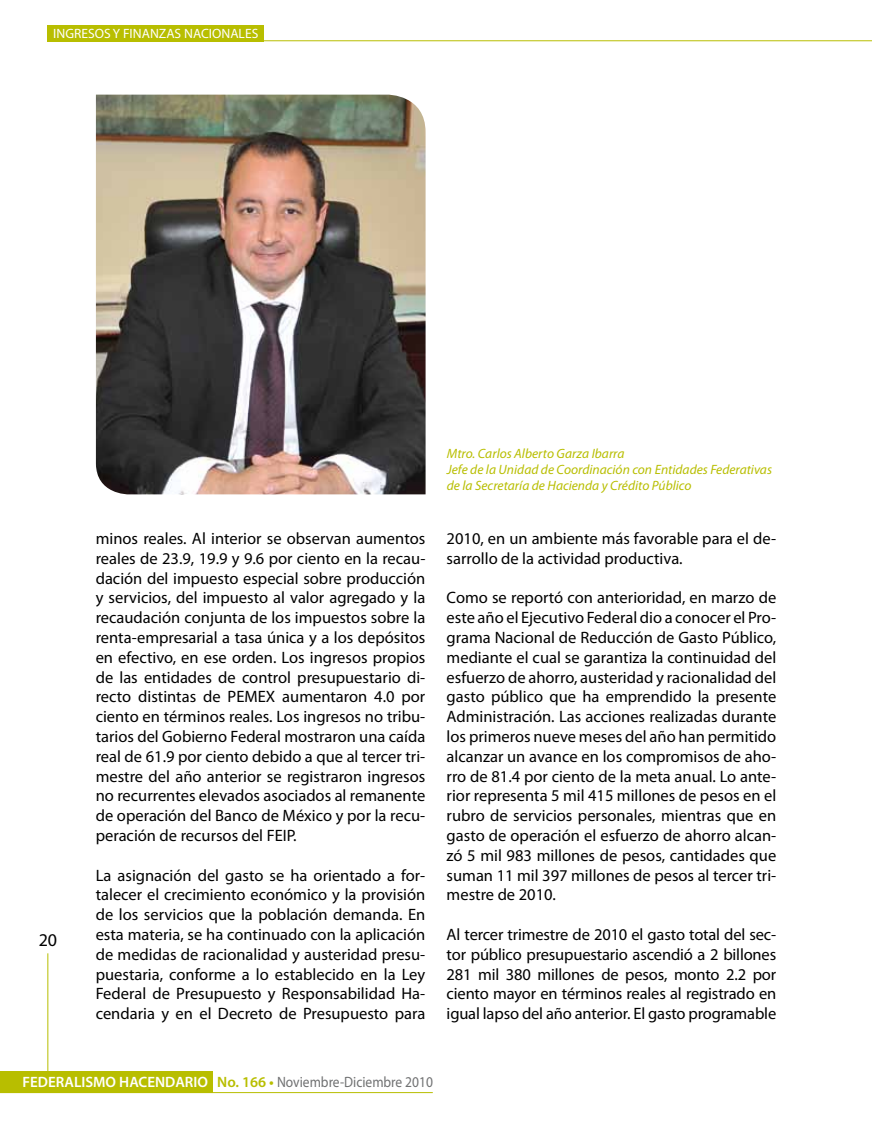
<style>
.page{position:relative;width:872px;height:1127px;background:#fff}
.page>*{position:absolute;margin:0;border:0;box-sizing:border-box;transform-origin:0 0}
.t1{font:18px "Myriad Pro";color:#000}
.t2{font:16.5px/19.8px "Myriad Pro";color:#000;text-align:justify}
.t3{font:15px "Myriad Pro";color:#707172;scale:.9 1}
.t4{font:italic 13.5px/16.2px "Myriad Pro";color:#b8be00}
.t5{font:13.5px "Myriad Pro";color:#fff}
.s1{font-weight:600;color:#fff}
.s2{font-weight:600;color:#b8be00}
</style>
<div class="page">
<div style="left:0;top:1071px;width:213px;height:22px;background:#b8be00"></div>
<hr style="left:0;top:1092px;width:433px;height:1px;background:#b8be00">
<hr style="left:47px;top:953px;width:1px;height:118px;background:#b8be00">
<hr style="left:47px;top:40px;width:825px;height:1px;background:#b8be00">
<div style="left:47px;top:25px;width:217px;height:16px;background:#b8be00"></div>
<img style="left:96px;top:95px;width:329px;height:399px">
<p class="t5" style="left:53px;top:25px;width:206px">INGRESOS Y FINANZAS NACIONALES</p>
<p class="t1" style="left:39px;top:929px;width:20px">20</p>
<p class="t2" style="left:96px;top:528px;width:331px">minos reales. Al interior se observan aumentos reales de 23.9, 19.9 y 9.6 por ciento en la recau&shy;dación del impuesto especial sobre producción y servicios, del impuesto al valor agregado y la recaudación conjunta de los impuestos sobre la renta-empresarial a tasa única y a los depósitos en efectivo, en ese orden. Los ingresos propios de las entidades de control presupuestario di&shy;recto distintas de PEMEX aumentaron 4.0 por ciento en términos reales. Los ingresos no tribu&shy;tarios del Gobierno Federal mostraron una caída real de 61.9 por ciento debido a que al tercer tri&shy;mestre del año anterior se registraron ingresos no recurrentes elevados asociados al remanente de operación del Banco de México y por la recu&shy;peración de recursos del FEIP.</p>
<p class="t2" style="left:96px;top:865px;width:331px">La asignación del gasto se ha orientado a for&shy;talecer el crecimiento económico y la provisión de los servicios que la población demanda. En esta materia, se ha continuado con la aplicación de medidas de racionalidad y austeridad presu&shy;puestaria, conforme a lo establecido en la Ley Federal de Presupuesto y Responsabilidad Ha&shy;cendaria y en el Decreto de Presupuesto para</p>
<p class="t4" style="left:447px;top:445px;width:327px">Mtro. Carlos Alberto Garza Ibarra<br>Jefe de la Unidad de Coordinación con Entidades Federativas de la Secretaría de Hacienda y Crédito Público</p>
<p class="t2" style="left:446px;top:528px;width:331px">2010, en un ambiente más favorable para el de&shy;sarrollo de la actividad productiva.</p>
<p class="t2" style="left:446px;top:588px;width:331px">Como se reportó con anterioridad, en marzo de este año el Ejecutivo Federal dio a conocer el Pro&shy;grama Nacional de Reducción de Gasto Público, mediante el cual se garantiza la continuidad del esfuerzo de ahorro, austeridad y racionalidad del gasto público que ha emprendido la presente Administración. Las acciones realizadas durante los primeros nueve meses del año han permitido alcanzar un avance en los compromisos de aho&shy;rro de 81.4 por ciento de la meta anual. Lo ante&shy;rior representa 5 mil 415 millones de pesos en el rubro de servicios personales, mientras que en gasto de operación el esfuerzo de ahorro alcan&shy;zó 5 mil 983 millones de pesos, cantidades que suman 11 mil 397 millones de pesos al tercer tri&shy;mestre de 2010.</p>
<p class="t2" style="left:446px;top:924px;width:331px">Al tercer trimestre de 2010 el gasto total del sec&shy;tor público presupuestario ascendió a 2 billones 281 mil 380 millones de pesos, monto 2.2 por ciento mayor en términos reales al registrado en igual lapso del año anterior. El gasto programable</p>
<p class="t3" style="left:23px;top:1073px;width:457px"><span class="s1">FEDERALISMO HACENDARIO</span> <span class="s2">No. 166 •</span> Noviembre-Diciembre 2010</p>
</div>
